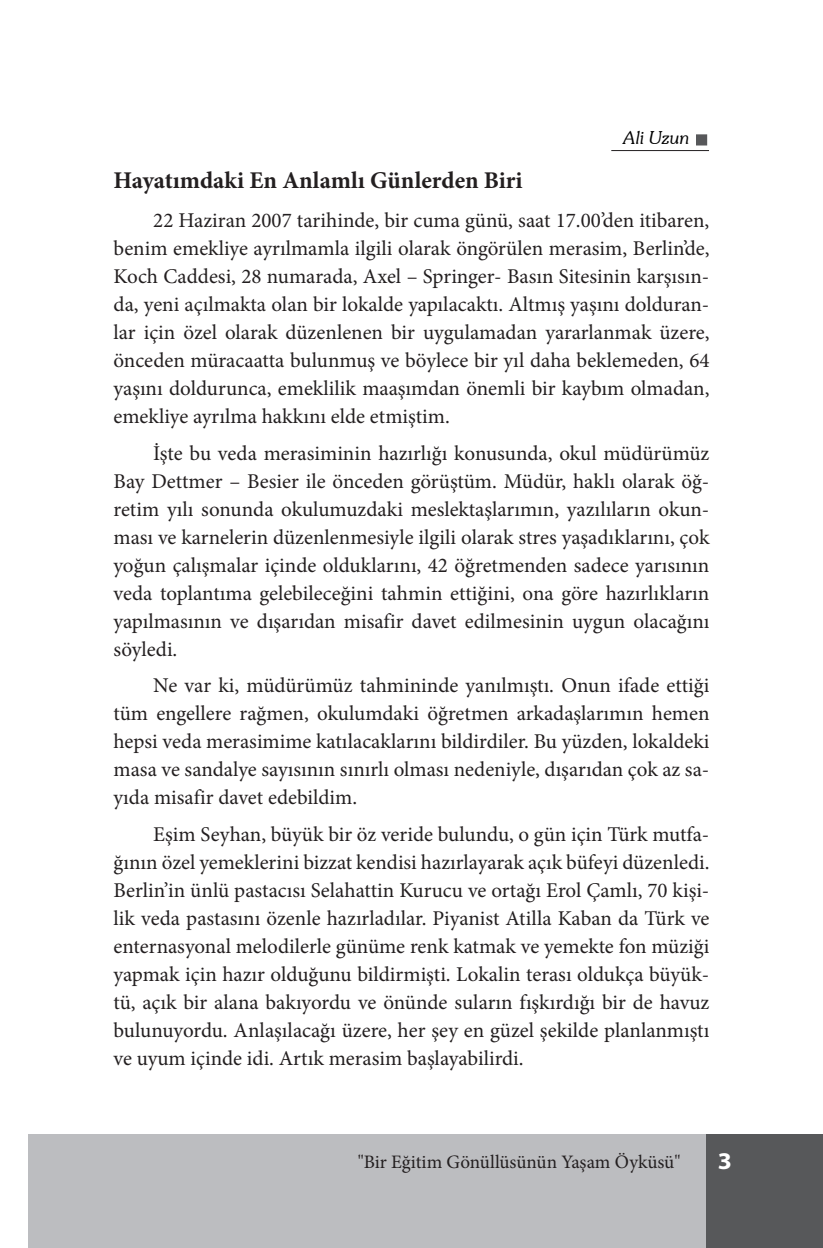
<style>
.page{position:relative;width:823px;height:1248px;background:#fff}
.page>*{position:absolute;margin:0;border:0;box-sizing:border-box;transform-origin:0 0}
._1__baslik{font:700 24px "Minion Pro";color:#231f20}
.t1{font:700 24px "Myriad Pro";color:#fff;scale:1.07 1}
.METİN{font:21px/28px "Minion Pro";color:#231f20;text-align:justify}
.t2{font:19px "Minion Pro";letter-spacing:-.005em;color:#231f20}
.t3{font:italic 300 18px "Souvenir IT Cby BT";color:#000}
</style>
<div class="page">
<hr style="left:611px;top:150px;width:97px;height:1px;background:#231f20">
<div style="left:695px;top:134px;width:11px;height:11px;background:#57585a;border:2px solid #57585a"></div>
<div style="left:28px;top:1134px;width:679px;height:113px;background:#bcbdc0"></div>
<div style="left:706px;top:1134px;width:116px;height:113px;background:#57585a"></div>
<p class="t3" style="left:623px;top:127px;width:67px">Ali Uzun</p>
<p class="_1__baslik" style="left:113px;top:163px;width:410px">Hayatımdaki En Anlamlı Günlerden Biri</p>
<p class="METİN" style="left:113px;top:206px;width:597px;text-indent:40px">22 Haziran 2007 tarihinde, bir cuma günü, saat 17.00’den itibaren, benim emekliye ayrılmamla ilgili olarak öngörülen merasim, Berlin’de, Koch Caddesi, 28 numarada, Axel – Springer- Basın Sitesinin karşısın&shy;da, yeni açılmakta olan bir lokalde yapılacaktı. Altmış yaşını dolduran&shy;lar için özel olarak düzenlenen bir uygulamadan yararlanmak üzere, önceden müracaatta bulunmuş ve böylece bir yıl daha beklemeden, 64 yaşını doldurunca, emeklilik maaşımdan önemli bir kaybım olmadan, emekliye ayrılma hakkını elde etmiştim.</p>
<p class="METİN" style="left:113px;top:439px;width:597px;text-indent:40px">İşte bu veda merasiminin hazırlığı konusunda, okul müdürümüz Bay Dettmer – Besier ile önceden görüştüm. Müdür, haklı olarak öğ&shy;retim yılı sonunda okulumuzdaki meslektaşlarımın, yazılıların okun&shy;ması ve karnelerin düzenlenmesiyle ilgili olarak stres yaşadıklarını, çok yoğun çalışmalar içinde olduklarını, 42 öğretmenden sadece yarısının veda toplantıma gelebileceğini tahmin ettiğini, ona göre hazırlıkların yapılmasının ve dışarıdan misafir davet edilmesinin uygun olacağını söyledi.</p>
<p class="METİN" style="left:113px;top:671px;width:597px;text-indent:40px">Ne var ki, müdürümüz tahmininde yanılmıştı. Onun ifade ettiği tüm engellere rağmen, okulumdaki öğretmen arkadaşlarımın hemen hepsi veda merasimime katılacaklarını bildirdiler. Bu yüzden, lokaldeki masa ve sandalye sayısının sınırlı olması nedeniyle, dışarıdan çok az sa&shy;yıda misafir davet edebildim.</p>
<p class="METİN" style="left:113px;top:820px;width:597px;text-indent:40px">Eşim Seyhan, büyük bir öz veride bulundu, o gün için Türk mutfa&shy;ğının özel yemeklerini bizzat kendisi hazırlayarak açık büfeyi düzenledi.<br>Berlin’in ünlü pastacısı Selahattin Kurucu ve ortağı Erol Çamlı, 70 kişi&shy;lik veda pastasını özenle hazırladılar. Piyanist Atilla Kaban da Türk ve enternasyonal melodilerle günüme renk katmak ve yemekte fon müziği yapmak için hazır olduğunu bildirmişti. Lokalin terası oldukça büyük&shy;tü, açık bir alana bakıyordu ve önünde suların fışkırdığı bir de havuz bulunuyordu. Anlaşılacağı üzere, her şey en güzel şekilde planlanmıştı ve uyum içinde idi. Artık merasim başlayabilirdi.</p>
<p class="t2" style="left:357px;top:1149px;width:324px">"Bir Eğitim Gönüllüsünün Yaşam Öyküsü"</p>
<p class="t1" style="left:717px;top:1145px;width:15px">3</p>
</div>
